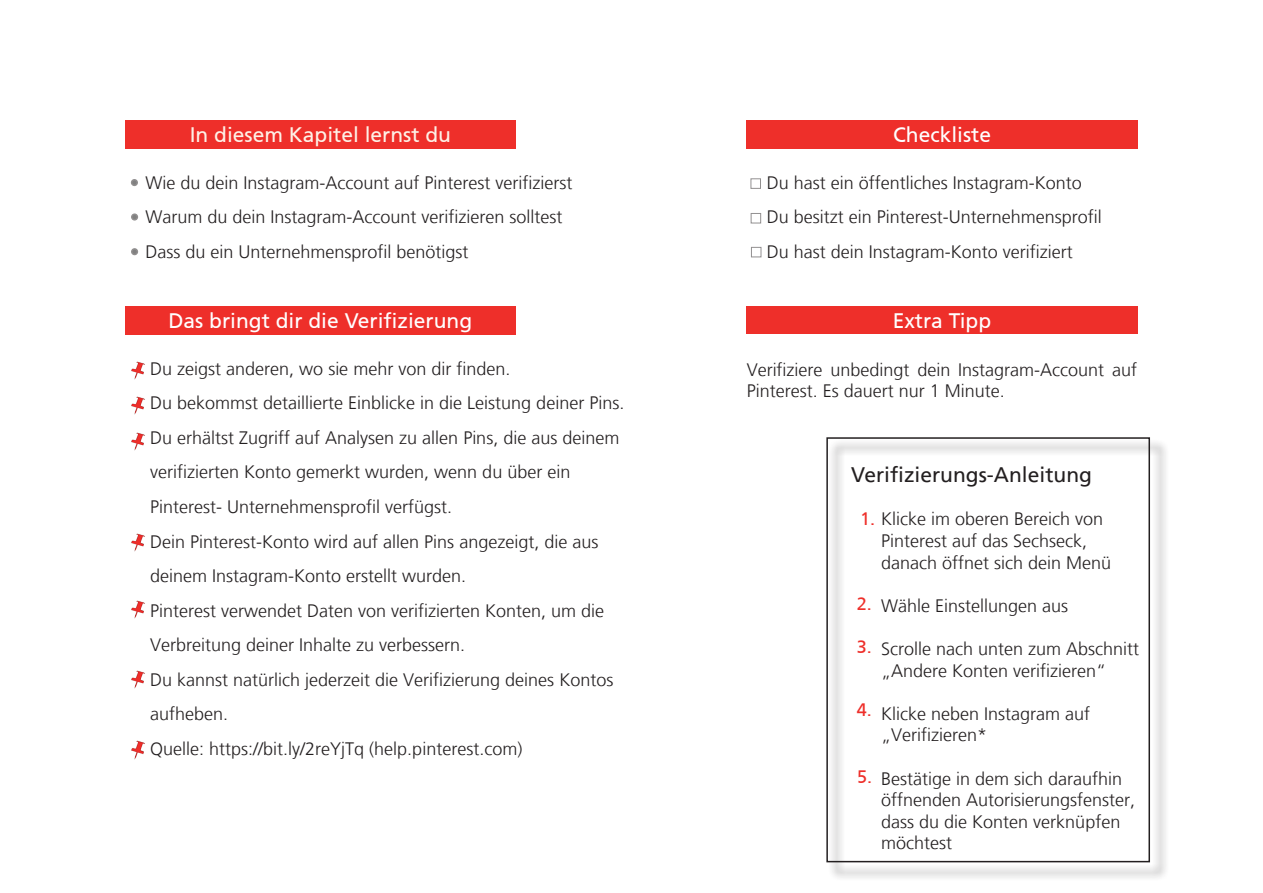
<style>
.page{position:relative;width:1263px;height:893px;background:#fff}
.page>*{position:absolute;margin:0;border:0;box-sizing:border-box;transform-origin:0 0}
.t1{font:21px "Frutiger CE";color:#fff}
.t2{font:21px "Frutiger LT";color:#231f20}
.t3{font:21px "Frutiger CE";color:#fef1e7}
.t4{font:300 18px/34.5px "Frutiger LT";color:#231f20}
.t5{font:18px "Frutiger CE";color:#ee2f2a}
.s1{font-family:"Frutiger CE";font-weight:400;color:#ee2f2a}
</style>
<div class="page">
<div style="left:125px;top:120px;width:391px;height:28px;background:#ee2f2a"></div>
<div style="left:125px;top:306px;width:391px;height:28px;background:#ee2f2a"></div>
<div style="left:746px;top:120px;width:392px;height:28px;background:#ee2f2a"></div>
<div style="left:746px;top:306px;width:392px;height:28px;background:#ee2f2a"></div>
<div style="left:131px;top:179px;width:7px;height:7px;border:2px solid #231f20;border-radius:50%"></div>
<div style="left:131px;top:213px;width:7px;height:8px;border:2px solid #231f20;border-radius:50%"></div>
<div style="left:131px;top:248px;width:7px;height:7px;border:2px solid #231f20;border-radius:50%"></div>
<div style="left:829px;top:439px;width:346px;height:448px;background:#231f20;opacity:.75"></div>
<div style="left:826px;top:437px;width:324px;height:425px;border:2px solid #231f20"></div>
<img style="left:131px;top:361px;width:14px;height:19px">
<img style="left:131px;top:397px;width:14px;height:18px">
<img style="left:131px;top:533px;width:14px;height:19px">
<img style="left:131px;top:432px;width:14px;height:18px">
<img style="left:131px;top:600px;width:14px;height:19px">
<img style="left:131px;top:670px;width:14px;height:18px">
<img style="left:131px;top:741px;width:14px;height:18px">
<p class="t3" style="left:190px;top:123px;width:263px">In diesem Kapitel lernst du</p>
<p class="t4" style="left:145px;top:166px;width:428px">Wie du dein Instagram-Account auf Pinterest verifizierst<br>Warum du dein Instagram-Account verifizieren solltest<br>Dass du ein Unternehmensprofil benötigst</p>
<p class="t1" style="left:168px;top:309px;width:305px">Das bringt dir die Verifizierung</p>
<p class="t4" style="left:150px;top:352px;width:476px">Du zeigst anderen, wo sie mehr von dir finden.<br>Du bekommst detaillierte Einblicke in die Leistung deiner Pins.<br>Du erhältst Zugriff auf Analysen zu allen Pins, die aus deinem verifizierten Konto gemerkt wurden, wenn du über ein Pinterest- Unternehmensprofil verfügst.<br>Dein Pinterest-Konto wird auf allen Pins angezeigt, die aus deinem Instagram-Konto erstellt wurden.<br>Pinterest verwendet Daten von verifizierten Konten, um die Verbreitung deiner Inhalte zu verbessern.<br>Du kannst natürlich jederzeit die Verifizierung deines Kontos aufheben.<br>Quelle: https://bit.ly/2reYjTq (help.pinterest.com)</p>
<p class="t1" style="left:893px;top:123px;width:100px">Checkliste</p>
<p class="t4" style="left:767px;top:166px;width:337px">Du hast ein öffentliches Instagram-Konto<br>Du besitzt ein Pinterest-Unternehmensprofil<br>Du hast dein Instagram-Konto verifiziert</p>
<p class="t1" style="left:893px;top:308px;width:100px">Extra Tipp</p>
<p class="t4" style="left:747px;top:359px;width:392px;line-height:21.6px">Verifiziere unbedingt dein Instagram-Account auf<br>Pinterest. Es dauert nur 1 Minute.</p>
<p class="t2" style="left:851px;top:463px;width:242px">Verifizierungs-Anleitung</p>
<p class="t4" style="left:881px;top:509px;width:232px;line-height:21.6px;text-indent:-21px"><span class="s1">1.</span> Klicke im oberen Bereich von<br>Pinterest auf das Sechseck, danach öffnet sich dein Menü</p>
<p class="t4" style="left:881px;top:589px;width:189px">Wähle Einstellungen aus</p>
<p class="t4" style="left:881px;top:638px;width:260px;line-height:21.6px">Scrolle nach unten zum Abschnitt „Andere Konten verifizieren“</p>
<p class="t4" style="left:881px;top:703px;width:211px;line-height:21.6px">Klicke neben Instagram auf „Verifizieren*</p>
<p class="t4" style="left:881px;top:768px;width:256px;line-height:21.6px">Bestätige in dem sich daraufhin öffnenden Autorisierungsfenster, dass du die Konten verknüpfen möchtest</p>
<p class="t5" style="left:857px;top:593px;width:17px">2.</p>
<p class="t5" style="left:857px;top:636px;width:17px">3.</p>
<p class="t5" style="left:857px;top:699px;width:17px">4.</p>
<p class="t5" style="left:857px;top:766px;width:17px">5.</p>
</div>
